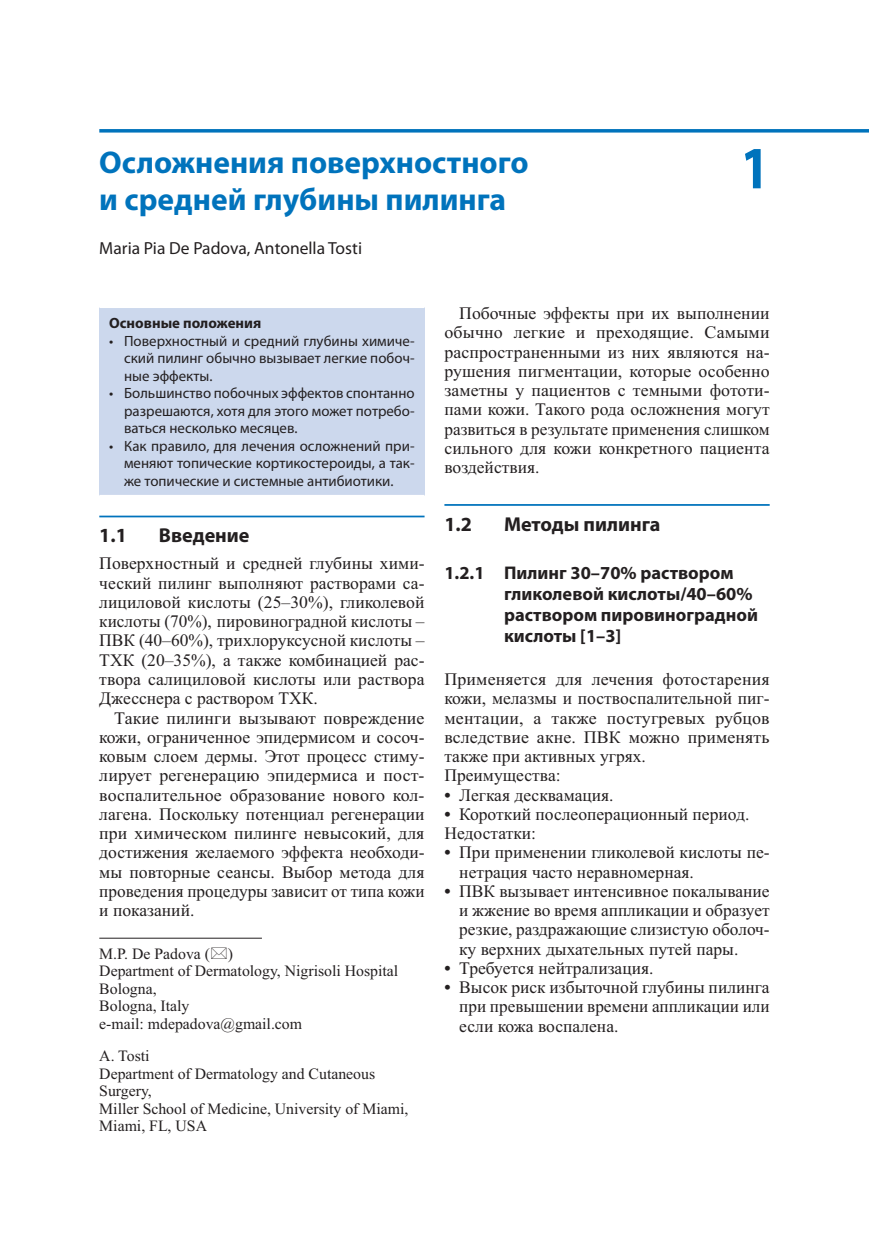
<style>
.page{position:relative;width:869px;height:1241px;background:#fff}
.page>*{position:absolute;margin:0;border:0;box-sizing:border-box;transform-origin:0 0}
.t1{font:700 60.38px "Myriad Pro";color:#0073bc;scale:.87 1}
.t2{font:700 31.5px/37.8px "Myriad Pro";color:#0073bc}
.t3{font:700 20.12px "Myriad Pro";color:#231f20}
.t4{font:700 18.38px/21px "Myriad Pro";color:#231f20}
.t5{font:17.5px/19.2px "Times New Roman";color:#231f20;text-align:justify}
.t6{font:17.5px "Myriad Pro";color:#231f20}
.t7{font:15.75px/17.5px "Times New Roman";color:#231f20}
.t8{font:14.88px/17.5px "Myriad Pro";color:#231f20;text-align:justify}
.t9{font:700 14.88px "Myriad Pro";color:#231f20}
.s1{font-weight:700}
</style>
<div class="page">
<hr style="left:99px;top:129px;width:769px;height:3px;background:#0073bc">
<hr style="left:99px;top:515px;width:325px;height:2px;background:#0073bc">
<div style="left:99px;top:307px;width:325px;height:188px;background:#ccd8ed"></div>
<hr style="left:99px;top:306px;width:325px;height:2px;background:#fff">
<hr style="left:444px;top:504px;width:325px;height:1px;background:#0073bc">
<hr style="left:99px;top:937px;width:163px;height:1px;background:#231f20">
<h2 class="t2" style="left:99px;top:146px;width:430px">Осложнения поверхностного и средней глубины пилинга</h2>
<p class="t6" style="left:99px;top:242px;width:264px">Maria Pia De Padova, Antonella Tosti</p>
<h1 class="t1" style="left:740px;top:145px;width:35px">1</h1>
<p class="t9" style="left:109px;top:317px;width:153px">Основные положения</p>
<p class="t8" style="left:124px;top:333px;width:292px;text-indent:-15px">• Поверхностный и средний глубины химиче&shy;ский пилинг обычно вызывает легкие побоч&shy;ные эффекты.</p>
<p class="t8" style="left:124px;top:385px;width:292px;text-indent:-15px">• Большинство побочных эффектов спонтанно разрешаются, хотя для этого может потребо&shy;ваться несколько месяцев.</p>
<p class="t8" style="left:124px;top:438px;width:292px;text-indent:-15px">• Как правило, для лечения осложнений при&shy;меняют топические кортикостероиды, а так&shy;же топические и системные антибиотики.</p>
<p class="t3" style="left:99px;top:527px;width:29px">1.1</p>
<p class="t3" style="left:159px;top:527px;width:92px">Введение</p>
<p class="t5" style="left:99px;top:555px;width:326px">Поверхностный и средней глубины хими&shy;ческий пилинг выполняют растворами са&shy;лициловой кислоты (25–30%), гликолевой кислоты (70%), пировиноградной кислоты – ПВК (40–60%), трихлоруксусной кислоты – ТХК (20–35%), а также комбинацией рас&shy;твора салициловой кислоты или раствора Джесснера с раствором ТХК.</p>
<p class="t5" style="left:99px;top:709px;width:326px;text-indent:15px">Такие пилинги вызывают повреждение кожи, ограниченное эпидермисом и сосоч&shy;ковым слоем дермы. Этот процесс стиму&shy;лирует регенерацию эпидермиса и пост&shy;воспалительное образование нового кол&shy;лагена. Поскольку потенциал регенерации при химическом пилинге невысокий, для достижения желаемого эффекта необходи&shy;мы повторные сеансы. Выбор метода для проведения процедуры зависит от типа кожи и показаний.</p>
<p class="t7" style="left:99px;top:946px;width:300px">M.P. De Padova ( )<br>Department of Dermatology, Nigrisoli Hospital<br>Bologna,<br>Bologna, Italy<br>e-mail: mdepadova@gmail.com</p>
<p class="t7" style="left:99px;top:1048px;width:310px">A. Tosti<br>Department of Dermatology and Cutaneous<br>Surgery,<br>Miller School of Medicine, University of Miami,<br>Miami, FL, USA</p>
<p class="t5" style="left:444px;top:305px;width:326px;text-indent:15px">Побочные эффекты при их выполнении обычно легкие и преходящие. Самыми распространенными из них являются на&shy;рушения пигментации, которые особенно заметны у пациентов с темными фототи&shy;пами кожи. Такого рода осложнения могут развиться в результате применения слишком сильного для кожи конкретного пациента воздействия.</p>
<p class="t3" style="left:444px;top:516px;width:29px">1.2</p>
<p class="t3" style="left:504px;top:516px;width:158px">Методы пилинга</p>
<p class="t4" style="left:504px;top:563px;width:255px;text-indent:-60px">1.2.1 Пилинг 30–70% раствором гликолевой кислоты/40–60% раствором пировиноградной кислоты [1–3]</p>
<p class="t5" style="left:444px;top:671px;width:326px;text-align:left">Применяется для лечения фотостарения кожи, мелазмы и поствоспалительной пиг&shy;ментации, а также постугревых рубцов вследствие акне. ПВК можно применять также при активных угрях.<br>Преимущества:</p>
<p class="t5" style="left:444px;top:786px;width:171px"><span class="s1">•</span> Легкая десквамация.</p>
<p class="t5" style="left:444px;top:805px;width:306px"><span class="s1">•</span> Короткий послеоперационный период.<br>Недостатки:</p>
<p class="t5" style="left:459px;top:844px;width:312px;text-indent:-15px"><span class="s1">•</span> При применении гликолевой кислоты пе&shy;нетрация часто неравномерная.</p>
<p class="t5" style="left:459px;top:882px;width:312px;text-indent:-15px"><span class="s1">•</span> ПВК вызывает интенсивное покалывание и жжение во время аппликации и образует резкие, раздражающие слизистую оболоч&shy;ку верхних дыхательных путей пары.</p>
<p class="t5" style="left:444px;top:959px;width:210px"><span class="s1">•</span> Требуется нейтрализация.</p>
<p class="t5" style="left:459px;top:979px;width:312px;text-indent:-15px"><span class="s1">•</span> Высок риск избыточной глубины пилинга при превышении времени аппликации или если кожа воспалена.</p>
</div>
